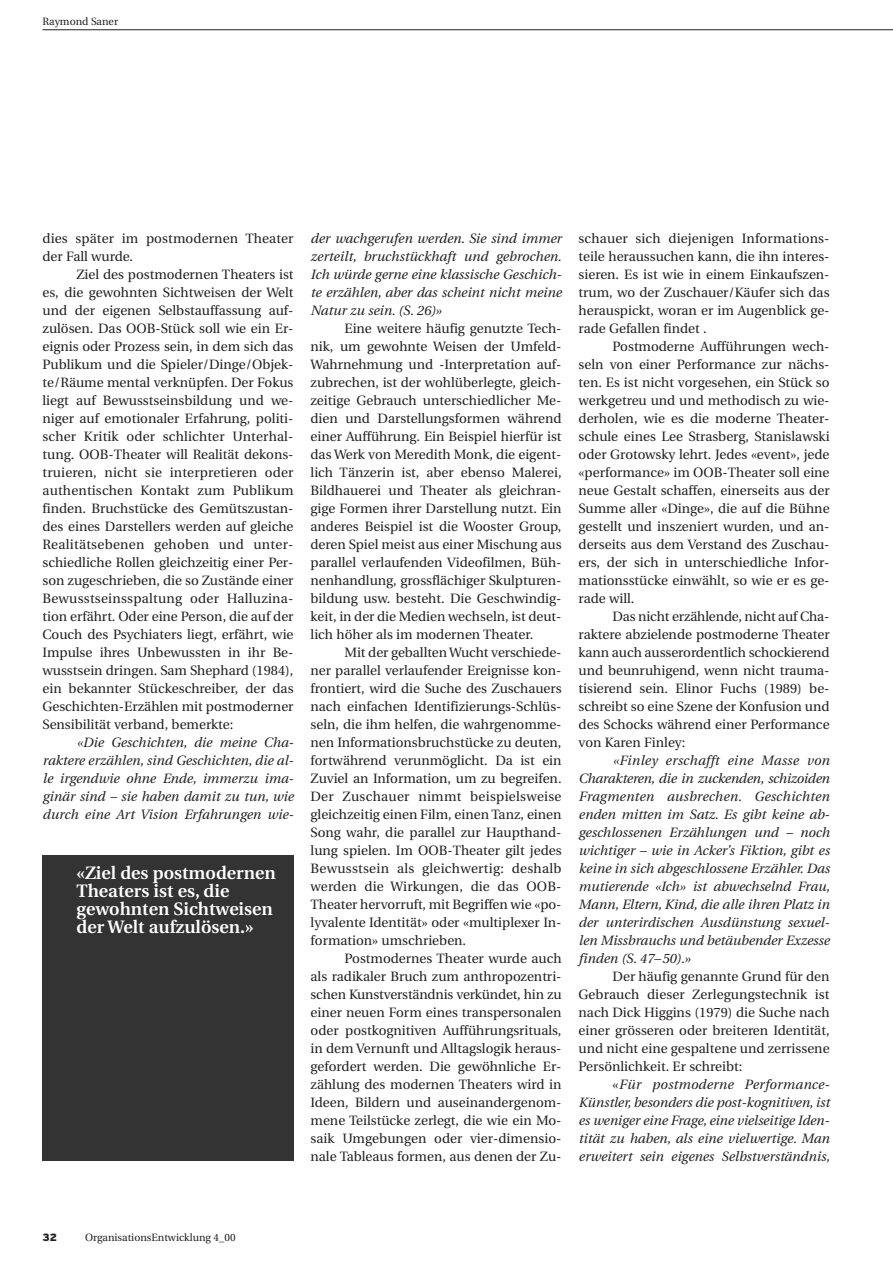
<style>
.page{position:relative;width:893px;height:1263px;background:#fff}
.page>*{position:absolute;margin:0;border:0;box-sizing:border-box;transform-origin:0 0}
.t1{font:600 18px/18px "Utopia";color:#fff}
.t2{font:13.5px/18px "Utopia";color:#231f20;text-align:justify}
.t3{font:italic 13.5px/18px "Utopia";color:#231f20;text-align:justify}
.t4{font:10.5px "Utopia";color:#231f20}
.t5{font:900 10.5px "Interstate";color:#231f20}
.s1{font-style:normal}
</style>
<div class="page">
<hr style="left:43px;top:30px;width:849px;height:1px;background:#231f20">
<div style="left:43px;top:855px;width:250px;height:306px;background:#333"></div>
<p class="t4" style="left:43px;top:17px;width:77px">Raymond Saner</p>
<p class="t2" style="left:43px;top:231px;width:252px">dies später im postmodernen Theater der Fall wurde.</p>
<p class="t2" style="left:43px;top:267px;width:252px;text-indent:34px">Ziel des postmodernen Theaters ist es, die gewohnten Sichtweisen der Welt und der eigenen Selbstauffassung auf&shy;zulösen. Das OOB-Stück soll wie ein Er&shy;eignis oder Prozess sein, in dem sich das Publikum und die Spieler/Dinge/Objek&shy;te/Räume mental verknüpfen. Der Fokus liegt auf Bewusstseinsbildung und we&shy;niger auf emotionaler Erfahrung, politi&shy;scher Kritik oder schlichter Unterhal&shy;tung. OOB-Theater will Realität dekons&shy;truieren, nicht sie interpretieren oder authentischen Kontakt zum Publikum finden. Bruchstücke des Gemütszustan&shy;des eines Darstellers werden auf gleiche Realitätsebenen gehoben und unter&shy;schiedliche Rollen gleichzeitig einer Per&shy;son zugeschrieben, die so Zustände einer Bewusstseinsspaltung oder Halluzina&shy;tion erfährt. Oder eine Person, die auf der Couch des Psychiaters liegt, erfährt, wie Impulse ihres Unbewussten in ihr Be&shy;wusstsein dringen. Sam Shephard (1984), ein bekannter Stückeschreiber, der das Geschichten-Erzählen mit postmoderner Sensibilität verband, bemerkte:</p>
<p class="t3" style="left:43px;top:735px;width:252px;text-indent:34px">«Die Geschichten, die meine Cha&shy;raktere erzählen, sind Geschichten, die al&shy;le irgendwie ohne Ende, immerzu ima&shy;ginär sind – sie haben damit zu tun, wie durch eine Art Vision Erfahrungen wie-</p>
<h1 class="t1" style="left:77px;top:866px;width:201px">«Ziel des postmodernen<br>Theaters ist es, die gewohnten Sichtweisen der Welt aufzulösen.»</h1>
<p class="t3" style="left:310px;top:231px;width:252px">der wachgerufen werden. Sie sind immer zerteilt, bruchstückhaft und gebrochen.<br>Ich würde gerne eine klassische Geschich&shy;te erzählen, aber das scheint nicht meine Natur zu sein. (S. 26)»</p>
<p class="t2" style="left:310px;top:321px;width:252px;text-indent:34px">Eine weitere häufig genutzte Tech&shy;nik, um gewohnte Weisen der Umfeld-Wahrnehmung und -Interpretation auf&shy;zubrechen, ist der wohlüberlegte, gleich&shy;zeitige Gebrauch unterschiedlicher Me&shy;dien und Darstellungsformen während einer Aufführung. Ein Beispiel hierfür ist das Werk von Meredith Monk, die eigent&shy;lich Tänzerin ist, aber ebenso Malerei, Bildhauerei und Theater als gleichran&shy;gige Formen ihrer Darstellung nutzt. Ein anderes Beispiel ist die Wooster Group, deren Spiel meist aus einer Mischung aus parallel verlaufenden Videofilmen, Büh&shy;nenhandlung, grossflächiger Skulpturen&shy;bildung usw. besteht. Die Geschwindig&shy;keit, in der die Medien wechseln, ist deut&shy;lich höher als im modernen Theater.</p>
<p class="t2" style="left:310px;top:645px;width:252px;text-indent:34px">Mit der geballten Wucht verschiede&shy;ner parallel verlaufender Ereignisse kon&shy;frontiert, wird die Suche des Zuschauers nach einfachen Identifizierungs-Schlüs&shy;seln, die ihm helfen, die wahrgenomme&shy;nen Informationsbruchstücke zu deuten, fortwährend verunmöglicht. Da ist ein Zuviel an Information, um zu begreifen.<br>Der Zuschauer nimmt beispielsweise gleichzeitig einen Film, einen Tanz, einen Song wahr, die parallel zur Haupthand&shy;lung spielen. Im OOB-Theater gilt jedes Bewusstsein als gleichwertig: deshalb werden die Wirkungen, die das OOB-Theater hervorruft, mit Begriffen wie «po&shy;lyvalente Identität» oder «multiplexer In&shy;formation» umschrieben.</p>
<p class="t2" style="left:310px;top:951px;width:252px;text-indent:34px">Postmodernes Theater wurde auch als radikaler Bruch zum anthropozentri&shy;schen Kunstverständnis verkündet, hin zu einer neuen Form eines transpersonalen oder postkognitiven Aufführungsrituals, in dem Vernunft und Alltagslogik heraus&shy;gefordert werden. Die gewöhnliche Er&shy;zählung des modernen Theaters wird in Ideen, Bildern und auseinandergenom&shy;mene Teilstücke zerlegt, die wie ein Mo&shy;saik Umgebungen oder vier-dimensio&shy;nale Tableaus formen, aus denen der Zu-</p>
<p class="t2" style="left:578px;top:231px;width:252px">schauer sich diejenigen Informations&shy;teile heraussuchen kann, die ihn interes&shy;sieren. Es ist wie in einem Einkaufszen&shy;trum, wo der Zuschauer/Käufer sich das herauspickt, woran er im Augenblick ge&shy;rade Gefallen findet .</p>
<p class="t2" style="left:578px;top:339px;width:252px;text-indent:34px">Postmoderne Aufführungen wech&shy;seln von einer Performance zur nächs&shy;ten. Es ist nicht vorgesehen, ein Stück so werkgetreu und und methodisch zu wie&shy;derholen, wie es die moderne Theater&shy;schule eines Lee Strasberg, Stanislawski oder Grotowsky lehrt. Jedes «event», jede «performance» im OOB-Theater soll eine neue Gestalt schaffen, einerseits aus der Summe aller «Dinge», die auf die Bühne gestellt und inszeniert wurden, und an&shy;derseits aus dem Verstand des Zuschau&shy;ers, der sich in unterschiedliche Infor&shy;mationsstücke einwählt, so wie er es ge&shy;rade will.</p>
<p class="t2" style="left:578px;top:609px;width:252px;text-indent:34px">Das nicht erzählende, nicht auf Cha&shy;raktere abzielende postmoderne Theater kann auch ausserordentlich schockierend und beunruhigend, wenn nicht trauma&shy;tisierend sein. Elinor Fuchs (1989) be&shy;schreibt so eine Szene der Konfusion und des Schocks während einer Performance von Karen Finley:</p>
<p class="t3" style="left:578px;top:753px;width:252px;text-indent:34px">«Finley erschafft eine Masse von Charakteren, die in zuckenden, schizoiden Fragmenten ausbrechen. Geschichten enden mitten im Satz. Es gibt keine ab&shy;geschlossenen Erzählungen und – noch wichtiger – wie in Acker’s Fiktion, gibt es keine in sich abgeschlossene Erzähler. Das mutierende «Ich» ist abwechselnd Frau, Mann, Eltern, Kind, die alle ihren Platz in der unterirdischen Ausdünstung sexuel&shy;len Missbrauchs und betäubender Exzesse finden (S. 47–50).»</p>
<p class="t2" style="left:578px;top:969px;width:252px;text-indent:34px">Der häufig genannte Grund für den Gebrauch dieser Zerlegungstechnik ist nach Dick Higgins (1979) die Suche nach einer grösseren oder breiteren Identität, und nicht eine gespaltene und zerrissene Persönlichkeit. Er schreibt:</p>
<p class="t3" style="left:578px;top:1077px;width:252px;text-indent:34px"><span class="s1">«</span>Für postmoderne Performance-Künstler, besonders die post-kognitiven, ist es weniger eine Frage, eine vielseitige Iden&shy;tität zu haben, als eine vielwertige. Man erweitert sein eigenes Selbstverständnis,</p>
<p class="t5" style="left:43px;top:1234px;width:16px">32</p>
<p class="t4" style="left:85px;top:1234px;width:152px">OrganisationsEntwicklung 4_00</p>
</div>
